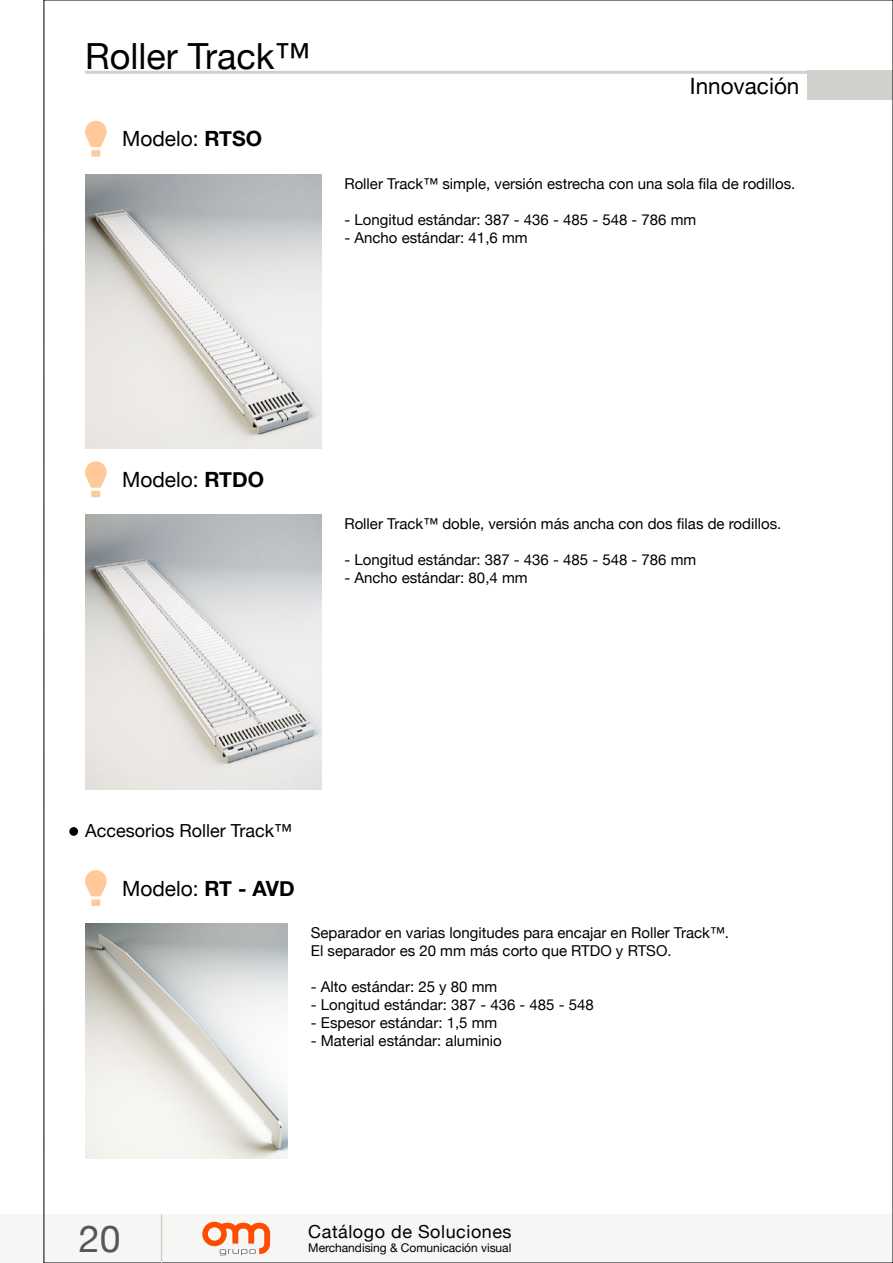
<style>
.page{position:relative;width:893px;height:1263px;background:#fff}
.page>*{position:absolute;margin:0;border:0;box-sizing:border-box;transform-origin:0 0}
.t1{font:37.5px "Helvetica Neue";color:#55565a}
.t2{font:36px "Helvetica Neue";color:#000}
.t3{font:22.5px "Helvetica Neue";color:#000}
.t4{font:21px "Helvetica Neue";color:#000}
.t5{font:18px "Helvetica Neue";color:#000}
.t6{font:18px "Helvetica Neue";letter-spacing:.03em;color:#000}
.t7{font:15px/18px "Helvetica Neue";color:#000}
.t8{font:12px "Helvetica Neue";letter-spacing:-.005em;color:#000}
.s1{font-weight:700}
</style>
<div class="page">
<div style="left:0;top:1214px;width:893px;height:49px;background:#f6f6f5"></div>
<hr style="left:85px;top:71px;width:723px;height:3px;background:#d2d0cd">
<div style="left:808px;top:71px;width:85px;height:29px;background:#d2d0cd"></div>
<hr style="left:161px;top:1214px;width:1px;height:49px;background:#d2d0cd">
<svg style="left:202px;top:1222px;width:68px;height:33px"></svg>
<svg style="left:85px;top:461px;width:22px;height:36px"></svg>
<svg style="left:85px;top:120px;width:22px;height:37px"></svg>
<svg style="left:85px;top:870px;width:22px;height:36px"></svg>
<img style="left:85px;top:515px;width:236px;height:274px">
<img style="left:85px;top:174px;width:236px;height:275px">
<img style="left:85px;top:924px;width:202px;height:235px">
<div style="left:69px;top:827px;width:9px;height:9px;background:#000;border-radius:50%"></div>
<h2 class="t2" style="left:85px;top:30px;width:226px">Roller Track™</h2>
<h3 class="t4" style="left:122px;top:124px;width:142px">Modelo: <span class="s1">RTSO</span></h3>
<h3 class="t3" style="left:690px;top:70px;width:111px">Innovación</h3>
<p class="t7" style="left:344px;top:175px;width:453px">Roller Track™ simple, versión estrecha con una sola fila de rodillos.</p>
<p class="t7" style="left:344px;top:211px;width:353px">- Longitud estándar: 387 - 436 - 485 - 548 - 786 mm</p>
<p class="t7" style="left:344px;top:229px;width:185px">- Ancho estándar: 41,6 mm</p>
<h3 class="t4" style="left:122px;top:464px;width:143px">Modelo: <span class="s1">RTDO</span></h3>
<p class="t7" style="left:344px;top:516px;width:438px">Roller Track™ doble, versión más ancha con dos filas de rodillos.</p>
<p class="t7" style="left:344px;top:552px;width:353px">- Longitud estándar: 387 - 436 - 485 - 548 - 786 mm</p>
<p class="t7" style="left:344px;top:570px;width:185px">- Ancho estándar: 80,4 mm</p>
<p class="t5" style="left:85px;top:818px;width:208px">Accesorios Roller Track™</p>
<h3 class="t4" style="left:122px;top:873px;width:174px">Modelo: <span class="s1">RT - AVD</span></h3>
<h1 class="t1" style="left:79px;top:1212px;width:43px">20</h1>
<p class="t7" style="left:311px;top:924px;width:420px">Separador en varias longitudes para encajar en Roller Track™.<br>El separador es 20 mm más corto que RTDO y RTSO.</p>
<p class="t7" style="left:311px;top:978px;width:188px">- Alto estándar: 25 y 80 mm</p>
<p class="t7" style="left:311px;top:996px;width:284px">- Longitud estándar: 387 - 436 - 485 - 548</p>
<p class="t7" style="left:311px;top:1014px;width:188px">- Espesor estándar: 1,5 mm</p>
<p class="t7" style="left:311px;top:1032px;width:192px">- Material estándar: aluminio</p>
<p class="t6" style="left:308px;top:1218px;width:205px">Catálogo de Soluciones</p>
<p class="t8" style="left:308px;top:1239px;width:205px">Merchandising &amp; Comunicación visual</p>
</div>
